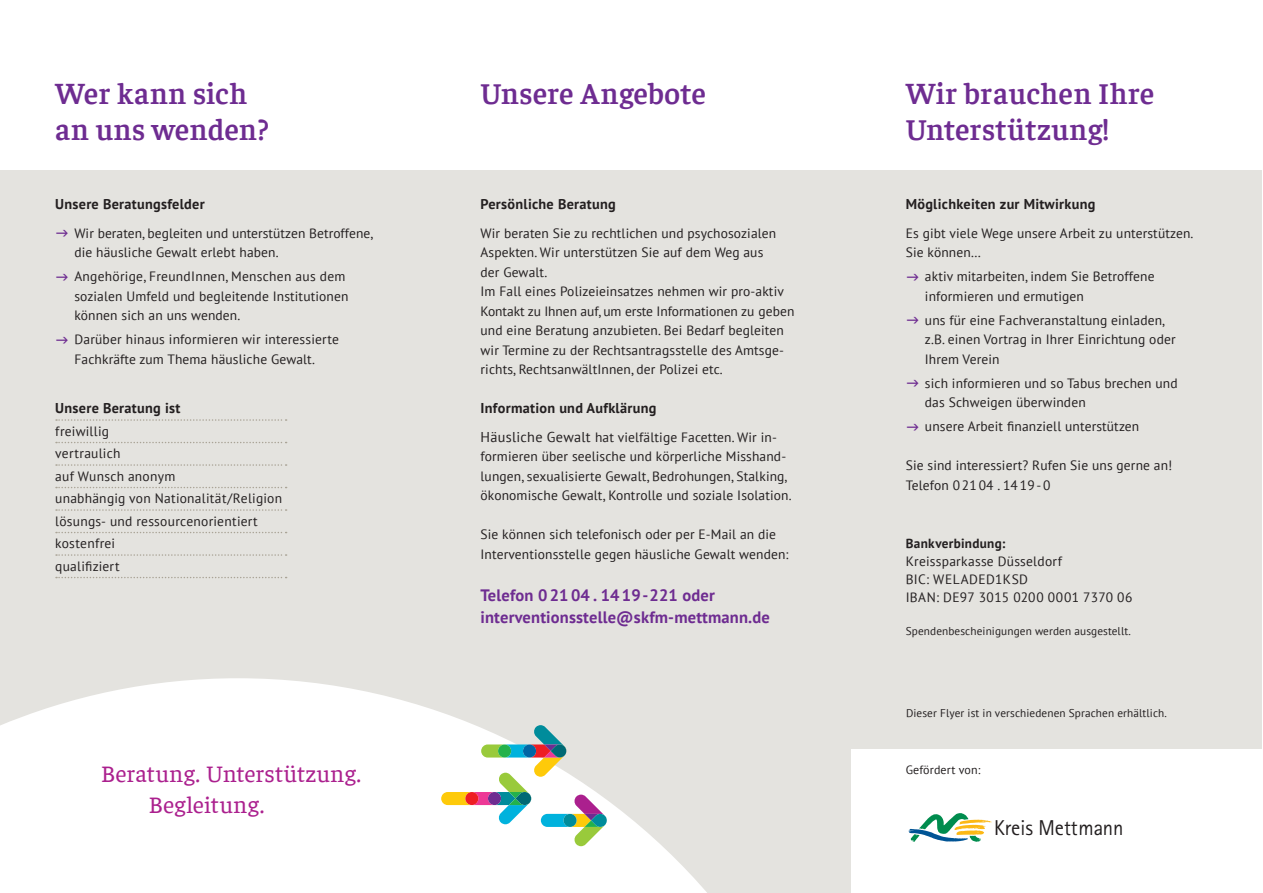
<style>
.page{position:relative;width:1263px;height:893px;background:#fff}
.page>*{position:absolute;margin:0;border:0;box-sizing:border-box;transform-origin:0 0}
.t1{font:600 30px/36px "Faustina";letter-spacing:.02em;color:#6e2c91}
.t2{font:24px/31.5px "Faustina";letter-spacing:.015em;color:#ab208e}
.t3{font:21.45px "Agfa Rotis Sans Serif";color:#231f20;scale:.96 1}
.t4{font:700 16.5px/22.5px "PT Sans";letter-spacing:.01em;color:#6e2c91}
.t5{font:700 14.25px "PT Sans";letter-spacing:.02em;color:#231f20}
.t6{font:13.5px/19.5px "PT Sans";letter-spacing:.01em;color:#231f20}
.t7{font:700 13.2px "PT Sans";letter-spacing:.02em;color:#231f20}
.t8{font:12px "PT Sans";letter-spacing:.01em;color:#231f20}
.t9{font:11.25px "PT Sans";letter-spacing:.01em;color:#231f20}
.s1{font-size:14.25px}
</style>
<div class="page">
<div style="left:0;top:170px;width:850px;height:723px;background:#e4e3df"></div>
<div style="left:850px;top:170px;width:413px;height:578px;background:#e4e3df"></div>
<svg style="left:0;top:678px;width:707px;height:215px;fill:#fff"></svg>
<svg style="left:56px;top:442px;width:231px;height:1px"></svg>
<svg style="left:56px;top:419px;width:231px;height:2px"></svg>
<svg style="left:56px;top:464px;width:231px;height:2px"></svg>
<svg style="left:56px;top:487px;width:231px;height:1px"></svg>
<svg style="left:56px;top:509px;width:231px;height:2px"></svg>
<svg style="left:56px;top:532px;width:231px;height:1px"></svg>
<svg style="left:56px;top:554px;width:231px;height:2px"></svg>
<svg style="left:56px;top:577px;width:231px;height:1px"></svg>
<svg style="left:908px;top:813px;width:84px;height:29px"></svg>
<svg style="left:441px;top:725px;width:166px;height:121px"></svg>
<h1 class="t1" style="left:55px;top:73px;width:215px">Wer kann sich an uns wenden?</h1>
<p class="t5" style="left:55px;top:196px;width:151px">Unsere Beratungsfelder</p>
<p class="t6" style="left:74px;top:224px;width:300px">Wir beraten, begleiten und unterstützen Betroffene, die häusliche Gewalt erlebt haben.</p>
<p class="t6" style="left:74px;top:267px;width:276px">Angehörige, FreundInnen, Menschen aus dem sozialen Umfeld und begleitende Institutionen können sich an uns wenden.</p>
<p class="t6" style="left:74px;top:330px;width:266px">Darüber hinaus informieren wir interessierte<br>Fachkräfte zum Thema häusliche Gewalt.</p>
<p class="t5" style="left:55px;top:400px;width:127px">Unsere Beratung ist</p>
<p class="t6" style="left:55px;top:420px;width:228px;line-height:22.5px">freiwillig<br>vertraulich<br>auf Wunsch anonym<br>unabhängig von Nationalität/Religion lösungs- und ressourcenorientiert kostenfrei<br>qualifiziert</p>
<h2 class="t2" style="left:149px;top:756px;width:214px;text-indent:-48px">Beratung. Unterstützung.<br>Begleitung.</h2>
<h1 class="t1" style="left:480px;top:73px;width:227px">Unsere Angebote</h1>
<h1 class="t1" style="left:906px;top:73px;width:250px">Wir brauchen Ihre<br>Unterstützung!</h1>
<p class="t5" style="left:480px;top:196px;width:137px">Persönliche Beratung</p>
<p class="t6" style="left:480px;top:224px;width:316px">Wir beraten Sie zu rechtlichen und psychosozialen Aspekten. Wir unterstützen Sie auf dem Weg aus<br>der Gewalt.<br>Im Fall eines Polizeieinsatzes nehmen wir pro-aktiv Kontakt zu Ihnen auf, um erste Informationen zu geben und eine Beratung anzubieten. Bei Bedarf begleiten wir Termine zu der Rechtsantragsstelle des Amtsge&shy;richts, RechtsanwältInnen, der Polizei etc.</p>
<p class="t5" style="left:480px;top:400px;width:177px">Information und Aufklärung</p>
<p class="t6" style="left:480px;top:428px;width:313px"><span class="s1">Häusliche Gewalt</span> hat vielfältige Facetten. Wir in&shy;formieren über seelische und körperliche Misshand&shy;lungen, sexualisierte Gewalt, Bedrohungen, Stalking, ökonomische Gewalt, Kontrolle und soziale Isolation.</p>
<p class="t6" style="left:480px;top:525px;width:310px">Sie können sich telefonisch oder per E-Mail an die<br>Interventionsstelle gegen häusliche Gewalt wenden:</p>
<p class="t4" style="left:480px;top:584px;width:291px">Telefon 0 21 04 . 14 19 - 221 oder interventionsstelle@skfm-mettmann.de</p>
<p class="t5" style="left:906px;top:196px;width:191px">Möglichkeiten zur Mitwirkung</p>
<p class="t6" style="left:906px;top:224px;width:289px">Es gibt viele Wege unsere Arbeit zu unterstützen.<br>Sie können…</p>
<p class="t6" style="left:925px;top:267px;width:231px">aktiv mitarbeiten, indem Sie Betroffene informieren und ermutigen</p>
<p class="t6" style="left:925px;top:311px;width:252px">uns für eine Fachveranstaltung einladen, z.B. einen Vortrag in Ihrer Einrichtung oder<br>Ihrem Verein</p>
<p class="t6" style="left:925px;top:374px;width:254px">sich informieren und so Tabus brechen und das Schweigen überwinden</p>
<p class="t6" style="left:925px;top:417px;width:216px">unsere Arbeit finanziell unterstützen</p>
<p class="t6" style="left:906px;top:456px;width:268px">Sie sind interessiert? Rufen Sie uns gerne an!<br>Telefon 0 21 04 . 14 19 - 0</p>
<p class="t7" style="left:906px;top:536px;width:101px">Bankverbindung:</p>
<p class="t6" style="left:906px;top:553px;width:228px;line-height:18px">Kreissparkasse Düsseldorf<br>BIC: WELADED1KSD<br>IBAN: DE97 3015 0200 0001 7370 06</p>
<p class="t9" style="left:906px;top:625px;width:227px">Spendenbescheinigungen werden ausgestellt.</p>
<p class="t9" style="left:906px;top:707px;width:262px">Dieser Flyer ist in verschiedenen Sprachen erhältlich.</p>
<p class="t8" style="left:906px;top:764px;width:76px">Gefördert von:</p>
<h3 class="t3" style="left:994px;top:815px;width:136px">Kreis Mettmann</h3>
</div>
